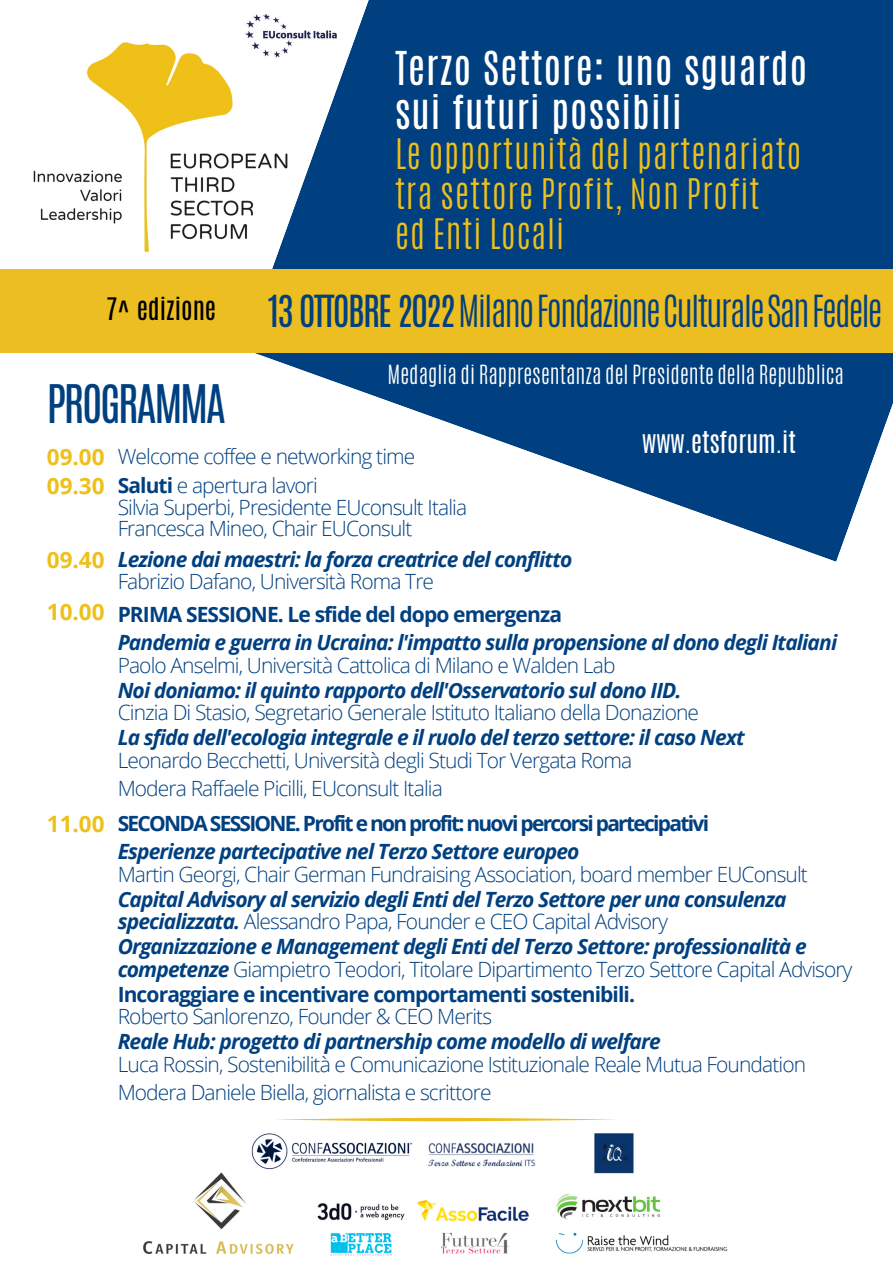
<style>
.page{position:relative;width:893px;height:1264px;background:#fff}
.page>*{position:absolute;margin:0;border:0;box-sizing:border-box;transform-origin:0 0}
.t1{font:44.4px "Antonio";letter-spacing:-.055em;color:#014080}
.t2{font:39px/44.5px "Antonio";letter-spacing:.03em;color:#fff}
.t3{font:300 36.9px "Antonio";letter-spacing:-.055em;color:#014080}
.t4{font:300 35.1px/39.9px "Antonio";letter-spacing:.025em;color:#eec01b}
.t5{font:25.95px "Antonio";color:#000}
.t6{font:25.05px "Antonio";color:#fffffe}
.t7{font:700 22.5px "Open Sans";color:#eec01b}
.t8{font:300 22.05px "Antonio";color:#fffffe}
.t9{font:italic 700 21px/22.2px "Open Sans";letter-spacing:-.04em;color:#014080}
.t10{font:300 21px/28.5px "Open Sans";letter-spacing:-.04em;color:#014080}
.t11{font:700 21px "Open Sans";letter-spacing:-.04em;color:#014080}
.t12{font:700 21px "Open Sans";letter-spacing:-.08em;color:#014080}
.s1{font-weight:400}
.s2{font-weight:700;font-size:22.5px;color:#eec01b}
.s3{font-weight:700}
.s4{font-weight:300;font-style:normal}
</style>
<div class="page">
<img style="left:33px;top:42px;width:210px;height:211px">
<svg style="left:243px;top:0;width:649px;height:562px;fill:#014080"></svg>
<div style="left:0;top:269px;width:892px;height:83px;background:#ecbe21"></div>
<img style="left:243px;top:15px;width:94px;height:47px">
<img style="left:143px;top:1121px;width:585px;height:135px">
<svg style="left:276px;top:1117px;width:340px;height:4px"></svg>
<p class="t5" style="left:106px;top:290px;width:112px">7^ edizione</p>
<h2 class="t2" style="left:395px;top:46px;width:413px">Terzo Settore: uno sguardo sui futuri possibili</h2>
<h3 class="t4" style="left:395px;top:134px;width:407px">Le opportunità del partenariato tra settore Profit, Non Profit<br>ed Enti Locali</h3>
<h3 class="t3" style="left:268px;top:285px;width:616px"><span class="s1">13 OTTOBRE 2022</span>MilanoFondazioneCulturaleSanFedele</h3>
<p class="t8" style="left:387px;top:359px;width:457px">Medaglia di Rappresentanza del Presidente della Repubblica</p>
<h1 class="t1" style="left:47px;top:372px;width:181px">PROGRAMMA</h1>
<p class="t7" style="left:47px;top:441px;width:59px">09.00</p>
<p class="t10" style="left:118px;top:474px;width:351px;line-height:21.3px;text-indent:-71px"><span class="s2">09.30</span> <span class="s3">Saluti</span> e apertura lavori<br>Silvia Superbi, Presidente EUconsult Italia<br>Francesca Mineo, Chair EUConsult</p>
<p class="t9" style="left:118px;top:548px;width:456px">Lezione dai maestri: la forza creatrice del conflitto</p>
<p class="t10" style="left:118px;top:566px;width:318px">Fabrizio Dafano, Università Roma Tre</p>
<p class="t6" style="left:642px;top:424px;width:155px">www.etsforum.it</p>
<p class="t10" style="left:118px;top:442px;width:299px">Welcome coffee e networking time</p>
<p class="t7" style="left:47px;top:544px;width:59px">09.40</p>
<p class="t7" style="left:47px;top:596px;width:59px">10.00</p>
<p class="t11" style="left:118px;top:599px;width:446px">PRIMA SESSIONE. Le sfide del dopo emergenza</p>
<p class="t9" style="left:118px;top:631px;width:721px">Pandemia e guerra in Ucraina: l'impatto sulla propensione al dono degli Italiani</p>
<p class="t10" style="left:118px;top:650px;width:499px">Paolo Anselmi, Università Cattolica di Milano e Walden Lab</p>
<p class="t9" style="left:118px;top:678px;width:565px">Noi doniamo: il quinto rapporto dell'Osservatorio sul dono IID.</p>
<p class="t10" style="left:118px;top:697px;width:583px">Cinzia Di Stasio, Segretario Generale Istituto Italiano della Donazione</p>
<p class="t9" style="left:118px;top:726px;width:628px">La sfida dell'ecologia integrale e il ruolo del terzo settore: il caso Next</p>
<p class="t10" style="left:118px;top:745px;width:516px">Leonardo Becchetti, Università degli Studi Tor Vergata Roma<br>Modera Raffaele Picilli, EUconsult Italia</p>
<p class="t7" style="left:47px;top:807px;width:59px">11.00</p>
<p class="t12" style="left:118px;top:808px;width:593px">SECONDA SESSIONE. Profit e non profit: nuovi percorsi partecipativi</p>
<p class="t9" style="left:118px;top:840px;width:463px">Esperienze partecipative nel Terzo Settore europeo</p>
<p class="t10" style="left:118px;top:859px;width:691px">Martin Georgi, Chair German Fundraising Association, board member EUConsult</p>
<p class="t9" style="left:118px;top:887px;width:670px">Capital Advisory al servizio degli Enti del Terzo Settore per una consulenza specializzata. <span class="s4">Alessandro Papa, Founder e CEO Capital Advisory</span></p>
<p class="t9" style="left:118px;top:935px;width:736px">Organizzazione e Management degli Enti del Terzo Settore: professionalità e competenze <span class="s4">Giampietro Teodori, Titolare Dipartimento Terzo Settore Capital Advisory</span></p>
<p class="t11" style="left:118px;top:979px;width:519px">Incoraggiare e incentivare comportamenti sostenibili.</p>
<p class="t10" style="left:118px;top:1001px;width:376px">Roberto Sanlorenzo, Founder &amp; CEO Merits</p>
<p class="t9" style="left:118px;top:1030px;width:544px">Reale Hub: progetto di partnership come modello di welfare</p>
<p class="t10" style="left:118px;top:1049px;width:690px">Luca Rossin, Sostenibilità e Comunicazione Istituzionale Reale Mutua Foundation<br>Modera Daniele Biella, giornalista e scrittore</p>
</div>
